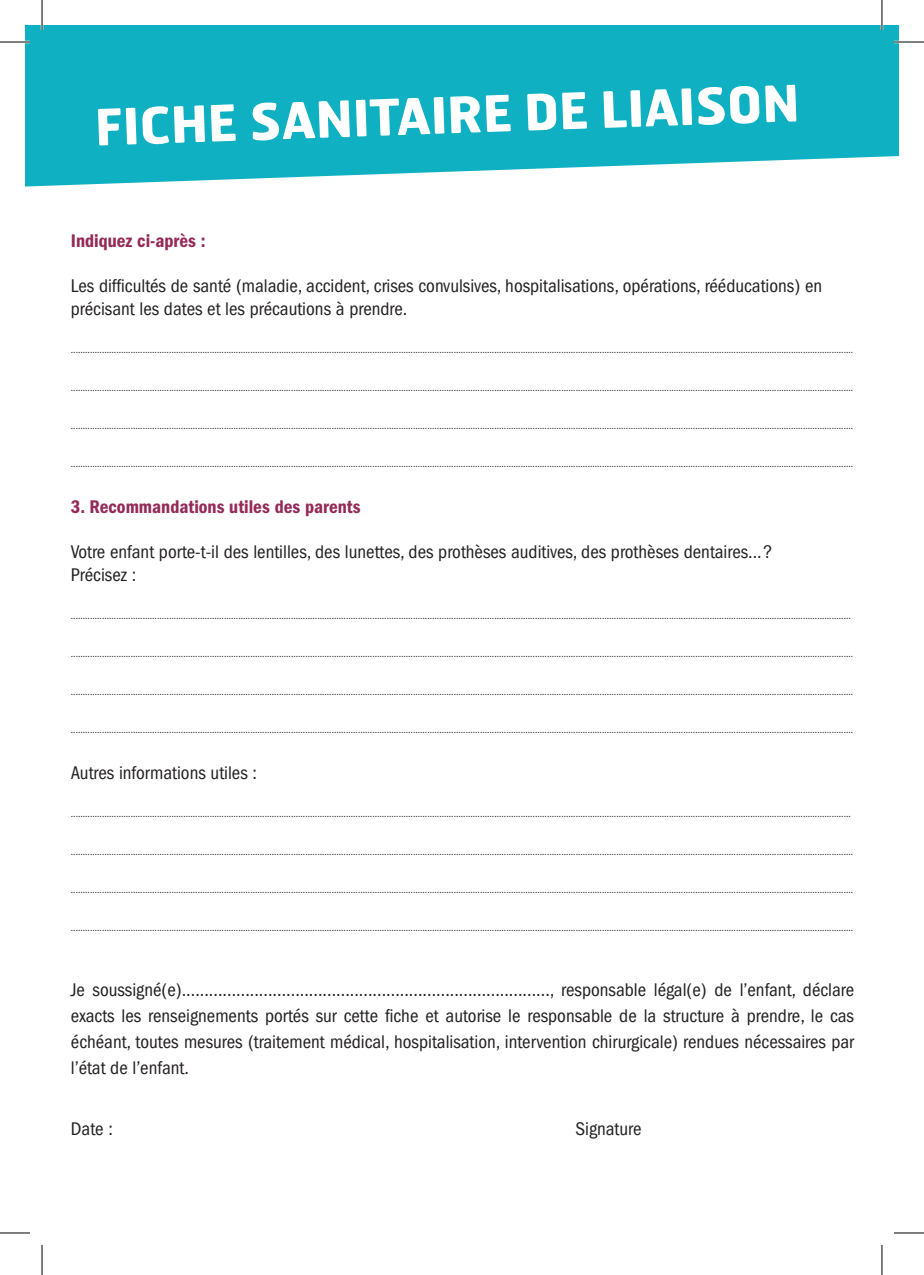
<style>
.page{position:relative;width:924px;height:1275px;background:#fff}
.page>*{position:absolute;margin:0;border:0;box-sizing:border-box;transform-origin:0 0}
.t1{font:700 50px "Hermes";color:#fff}
.t2{font:condensed 19px/26px "ITC Franklin Gothic Std";color:#231f20}
.t3{font:19px "ITC Franklin Gothic Std Dm Cd";color:#942a58}
.t4{font:condensed 10px "ITC Franklin Gothic Std";color:#231f20}
</style>
<div class="page">
<svg style="left:25px;top:25px;width:873px;height:161px;background:#23b7c7"></svg>
<hr style="left:0;top:41px;width:30px;height:2px;background:#fff">
<hr style="left:893px;top:41px;width:30px;height:2px;background:#fff">
<hr style="left:41px;top:0;width:2px;height:30px;background:#fff">
<hr style="left:880px;top:0;width:2px;height:30px;background:#fff">
<hr style="left:0;top:42px;width:30px;height:1px;background:#000">
<hr style="left:893px;top:42px;width:30px;height:1px;background:#000">
<hr style="left:0;top:1232px;width:30px;height:1px;background:#000">
<hr style="left:893px;top:1232px;width:30px;height:1px;background:#000">
<hr style="left:42px;top:0;width:1px;height:30px;background:#000">
<hr style="left:42px;top:1245px;width:1px;height:30px;background:#000">
<hr style="left:881px;top:0;width:1px;height:30px;background:#000">
<hr style="left:881px;top:1245px;width:1px;height:30px;background:#000">
<p class="t1" style="left:94px;top:95px;width:706px;rotate:-2deg">FICHE SANITAIRE DE LIAISON</p>
<p class="t3" style="left:71px;top:229px;width:136px">Indiquez ci-après :</p>
<p class="t2" style="left:71px;top:275px;width:752px;line-height:22.8px">Les difficultés de santé (maladie, accident, crises convulsives, hospitalisations, opérations, rééducations) en précisant les dates et les précautions à prendre.</p>
<p class="t4" style="left:71px;top:344px;width:783px">.......................................................................................................................................................................................................................................................................................................................................</p>
<p class="t4" style="left:71px;top:382px;width:783px">.......................................................................................................................................................................................................................................................................................................................................</p>
<p class="t4" style="left:71px;top:420px;width:783px">.......................................................................................................................................................................................................................................................................................................................................</p>
<p class="t4" style="left:71px;top:458px;width:783px">.......................................................................................................................................................................................................................................................................................................................................</p>
<p class="t3" style="left:71px;top:495px;width:291px">3. Recommandations utiles des parents</p>
<p class="t2" style="left:71px;top:539px;width:703px">Votre enfant porte-t-il des lentilles, des lunettes, des prothèses auditives, des prothèses dentaires...?</p>
<p class="t2" style="left:71px;top:562px;width:67px">Précisez :</p>
<p class="t4" style="left:71px;top:610px;width:781px">......................................................................................................................................................................................................................................................................................................................................</p>
<p class="t4" style="left:71px;top:648px;width:783px">.......................................................................................................................................................................................................................................................................................................................................</p>
<p class="t4" style="left:71px;top:686px;width:783px">.......................................................................................................................................................................................................................................................................................................................................</p>
<p class="t4" style="left:71px;top:724px;width:783px">.......................................................................................................................................................................................................................................................................................................................................</p>
<p class="t2" style="left:71px;top:759px;width:188px">Autres informations utiles :</p>
<p class="t4" style="left:71px;top:808px;width:781px">......................................................................................................................................................................................................................................................................................................................................</p>
<p class="t4" style="left:71px;top:846px;width:783px">.......................................................................................................................................................................................................................................................................................................................................</p>
<p class="t4" style="left:71px;top:884px;width:783px">.......................................................................................................................................................................................................................................................................................................................................</p>
<p class="t4" style="left:71px;top:922px;width:783px">.......................................................................................................................................................................................................................................................................................................................................</p>
<p class="t2" style="left:71px;top:976px;width:784px;text-align:justify">Je soussigné(e)................................................................................., responsable légal(e) de l’enfant, déclare exacts les renseignements portés sur cette fiche et autorise le responsable de la structure à prendre, le cas échéant, toutes mesures (traitement médical, hospitalisation, intervention chirurgicale) rendues nécessaires par l’état de l’enfant.</p>
<p class="t2" style="left:71px;top:1115px;width:43px">Date :</p>
<p class="t2" style="left:575px;top:1115px;width:68px">Signature</p>
</div>
